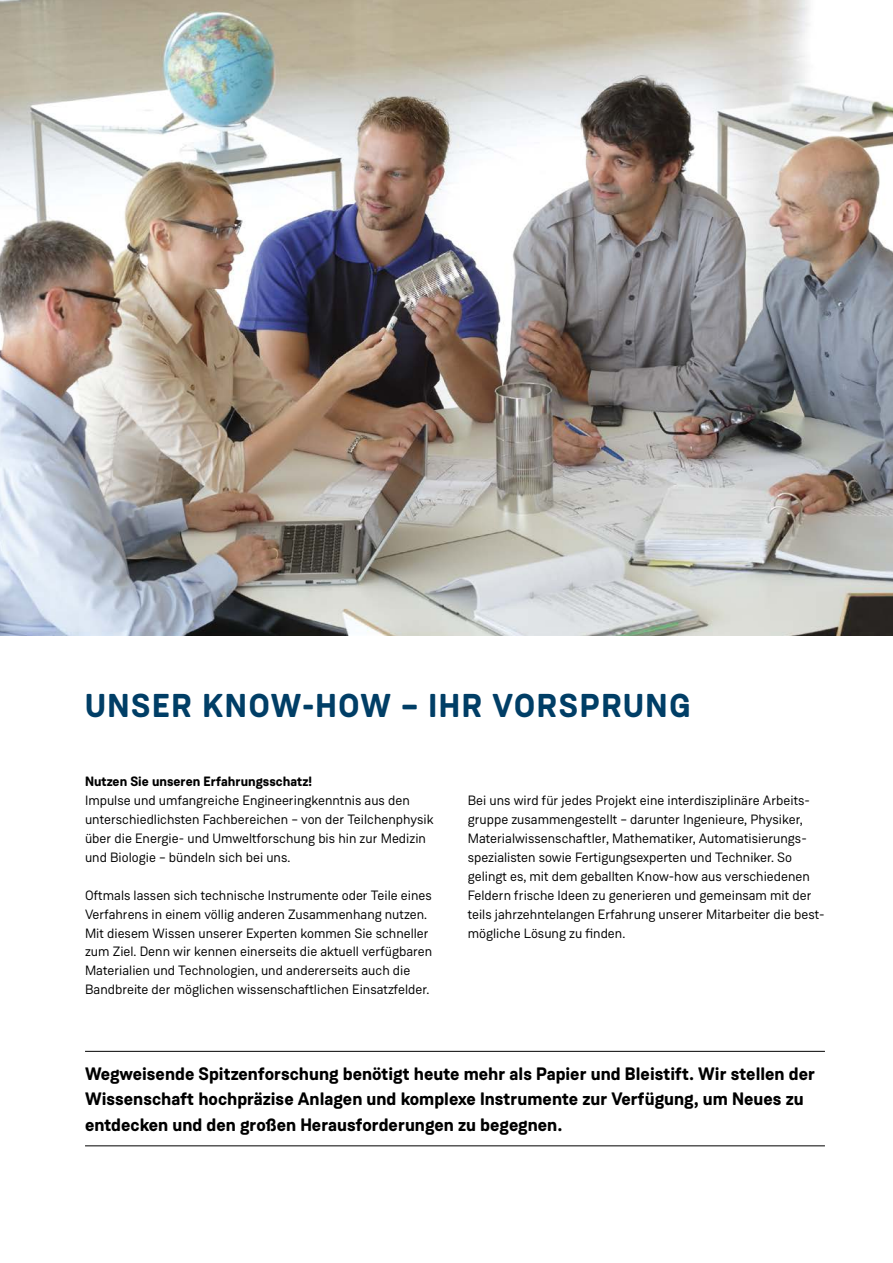
<style>
.page{position:relative;width:893px;height:1263px;background:#fff}
.page>*{position:absolute;margin:0;border:0;box-sizing:border-box;transform-origin:0 0}
.t1{font:700 33px "Weissenhof Grotesk";letter-spacing:.05em;color:#003e66}
.t2{font:700 18px/25.2px "Weissenhof Grotesk";color:#000}
.t3{font:13.5px/18.9px "Weissenhof Grotesk";color:#000}
.t4{font:700 13.5px "Weissenhof Grotesk";color:#000}
</style>
<div class="page">
<img style="left:0;top:0;width:893px;height:635px">
<hr style="left:85px;top:1145px;width:740px;height:1px;background:#000">
<hr style="left:85px;top:1051px;width:740px;height:1px;background:#000">
<h1 class="t1" style="left:85px;top:684px;width:607px">UNSER KNOW-HOW – IHR VORSPRUNG</h1>
<p class="t4" style="left:85px;top:773px;width:228px">Nutzen Sie unseren Erfahrungsschatz!</p>
<p class="t3" style="left:85px;top:791px;width:350px">Impulse und umfangreiche Engineeringkenntnis aus den unterschiedlichsten Fachbereichen – von der Teilchenphysik über die Energie- und Umweltforschung bis hin zur Medizin und Biologie – bündeln sich bei uns.</p>
<p class="t3" style="left:85px;top:885px;width:349px">Oftmals lassen sich technische Instrumente oder Teile eines Verfahrens in einem völlig anderen Zusammenhang nutzen.<br>Mit diesem Wissen unserer Experten kommen Sie schneller zum Ziel. Denn wir kennen einerseits die aktuell verfügbaren Materialien und Technologien, und andererseits auch die Bandbreite der möglichen wissenschaftlichen Einsatzfelder.</p>
<p class="t3" style="left:468px;top:791px;width:358px">Bei uns wird für jedes Projekt eine interdisziplinäre Arbeits&shy;gruppe zusammengestellt – darunter Ingenieure, Physiker, Materialwissenschaftler, Mathematiker, Automatisierungs&shy;spezialisten sowie Fertigungsexperten und Techniker. So gelingt es, mit dem geballten Know-how aus verschiedenen Feldern frische Ideen zu generieren und gemeinsam mit der teils jahrzehntelangen Erfahrung unserer Mitarbeiter die best&shy;mögliche Lösung zu finden.</p>
<p class="t2" style="left:85px;top:1061px;width:732px">Wegweisende Spitzenforschung benötigt heute mehr als Papier und Bleistift. Wir stellen der<br>Wissenschaft hochpräzise Anlagen und komplexe Instrumente zur Verfügung, um Neues zu entdecken und den großen Herausforderungen zu begegnen.</p>
</div>
